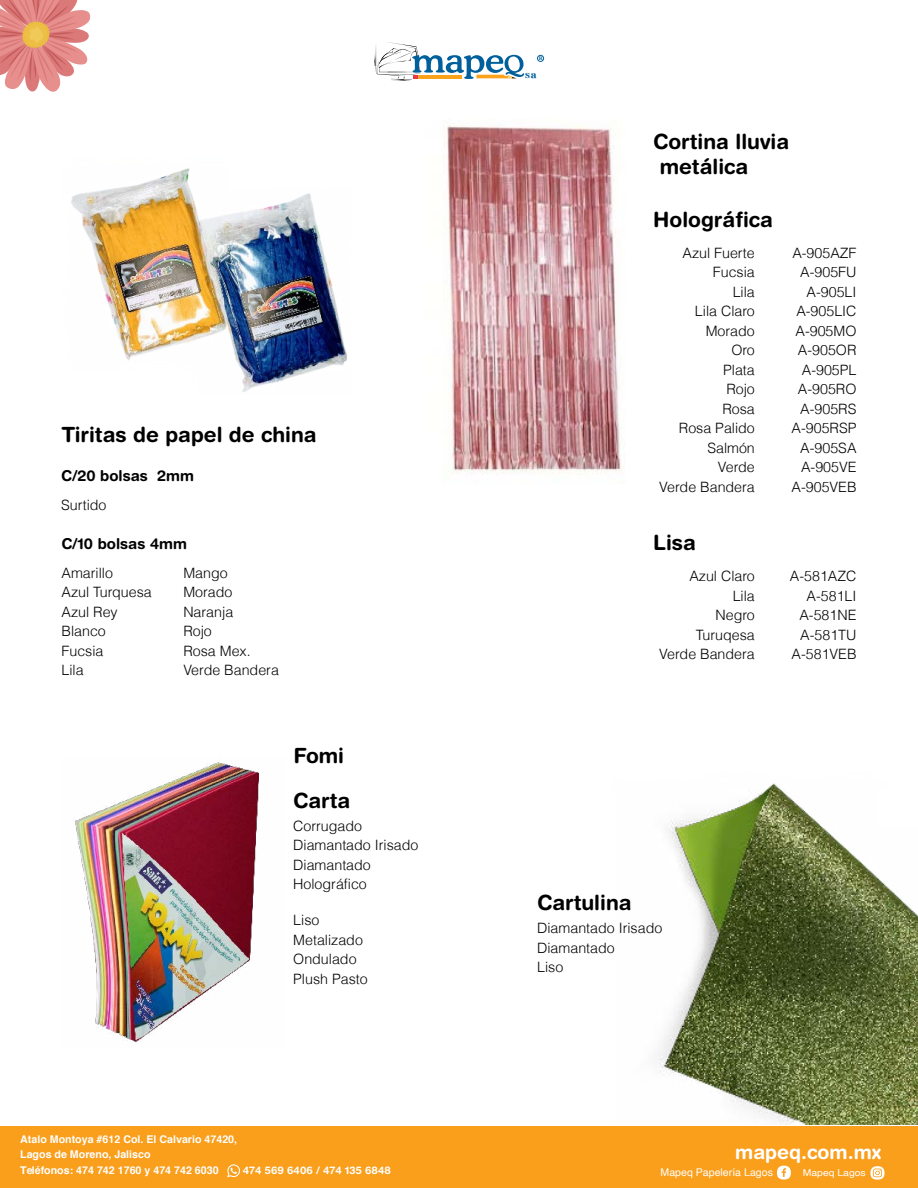
<style>
.page{position:relative;width:918px;height:1188px;background:#fff}
.page>*{position:absolute;margin:0;border:0;box-sizing:border-box;transform-origin:0 0}
.t1{font:700 21px/25.2px "Helvetica Rounded";color:#000}
.t2{font:700 19.5px "Helvetica Rounded";color:#fff}
.t3{font:700 15px "Helvetica Rounded";color:#000}
.t4{font:300 14.25px/19.5px "Helvetica";color:#000}
.t5{font:700 10.65px/14.5px "Helvetica";color:#fff}
.t6{font:10.65px "Helvetica";color:#fff}
.t7{font:700 10.5px "Helvetica Rounded";color:#fff}
.t8{font:9.75px "DF Mincho UB WIN RKSJ H";color:#00609c;scale:1.24 1}
.t9{font:9.6px "Helvetica";color:#fff;scale:1.09 1}
.t10{font:700 5.55px "Times New Roman";color:#00609c}
</style>
<div class="page">
<svg style="left:374px;top:42px;width:150px;height:39px"></svg>
<div style="left:537px;top:55px;width:7px;height:7px;border:1px solid #00609c;border-radius:50%"></div>
<div style="left:0;top:1126px;width:918px;height:62px;background:#f99f1c"></div>
<svg style="left:870px;top:1166px;width:15px;height:14px"></svg>
<svg style="left:777px;top:1166px;width:14px;height:14px"></svg>
<svg style="left:227px;top:1164px;width:13px;height:13px"></svg>
<img style="left:71px;top:168px;width:276px;height:224px">
<img style="left:443px;top:125px;width:181px;height:349px">
<img style="left:658px;top:783px;width:260px;height:342px">
<img style="left:75px;top:762px;width:184px;height:281px">
<svg style="left:0;top:0;width:91px;height:92px"></svg>
<p class="t10" style="left:539px;top:54px;width:5px">R</p>
<h1 class="t1" style="left:62px;top:422px;width:257px">Tiritas de papel de china</h1>
<p class="t3" style="left:61px;top:467px;width:134px">C/20 bolsas 2mm</p>
<p class="t4" style="left:61px;top:495px;width:47px">Surtido</p>
<p class="t3" style="left:62px;top:535px;width:127px">C/10 bolsas 4mm</p>
<p class="t4" style="left:183px;top:563px;width:97px">Mango<br>Morado<br>Naranja<br>Rojo<br>Rosa Mex.<br>Verde Bandera</p>
<p class="t4" style="left:62px;top:563px;width:92px">Amarillo<br>Azul Turquesa<br>Azul Rey<br>Blanco<br>Fucsia<br>Lila</p>
<h1 class="t1" style="left:294px;top:742px;width:52px">Fomi</h1>
<h1 class="t1" style="left:293px;top:787px;width:59px">Carta</h1>
<p class="t4" style="left:293px;top:816px;width:127px">Corrugado<br>Diamantado Irisado<br>Diamantado<br>Holográfico</p>
<p class="t4" style="left:293px;top:910px;width:76px">Liso<br>Metalizado<br>Ondulado<br>Plush Pasto</p>
<p class="t8" style="left:525px;top:69px;width:11px">sa</p>
<h1 class="t1" style="left:660px;top:128px;width:131px;text-indent:-6px">Cortina lluvia metálica</h1>
<h1 class="t1" style="left:653px;top:206px;width:121px">Holográfica</h1>
<p class="t4" style="left:659px;top:243px;width:97px;text-align:right">Azul Fuerte<br>Fucsia<br>Lila<br>Lila Claro<br>Morado<br>Oro<br>Plata<br>Rojo<br>Rosa<br>Rosa Palido<br>Salmón<br>Verde<br>Verde Bandera</p>
<p class="t4" style="left:792px;top:243px;width:66px;text-align:right">A-905AZF<br>A-905FU<br>A-905LI<br>A-905LIC<br>A-905MO<br>A-905OR<br>A-905PL<br>A-905RO<br>A-905RS<br>A-905RSP<br>A-905SA<br>A-905VE<br>A-905VEB</p>
<h1 class="t1" style="left:653px;top:529px;width:44px">Lisa</h1>
<p class="t4" style="left:659px;top:566px;width:97px;text-align:right">Azul Claro<br>Lila<br>Negro<br>Turuqesa<br>Verde Bandera</p>
<p class="t4" style="left:790px;top:566px;width:68px;text-align:right">A-581AZC<br>A-581LI<br>A-581NE<br>A-581TU<br>A-581VEB</p>
<h1 class="t1" style="left:537px;top:890px;width:96px">Cartulina</h1>
<p class="t4" style="left:537px;top:918px;width:127px">Diamantado Irisado<br>Diamantado<br>Liso</p>
<p class="t5" style="left:20px;top:1132px;width:219px">Atalo Montoya #612 Col. El Calvario 47420,<br>Lagos de Moreno, Jalisco</p>
<p class="t5" style="left:20px;top:1163px;width:200px">Teléfonos: 474 742 1760 y 474 742 6030</p>
<h2 class="t2" style="left:735px;top:1140px;width:147px">mapeq.com.mx</h2>
<p class="t7" style="left:243px;top:1164px;width:150px">474 569 6406 / 474 135 6848</p>
<p class="t6" style="left:661px;top:1164px;width:114px">Mapeq Papelería Lagos</p>
<p class="t9" style="left:803px;top:1166px;width:59px">Mapeq Lagos</p>
</div>
